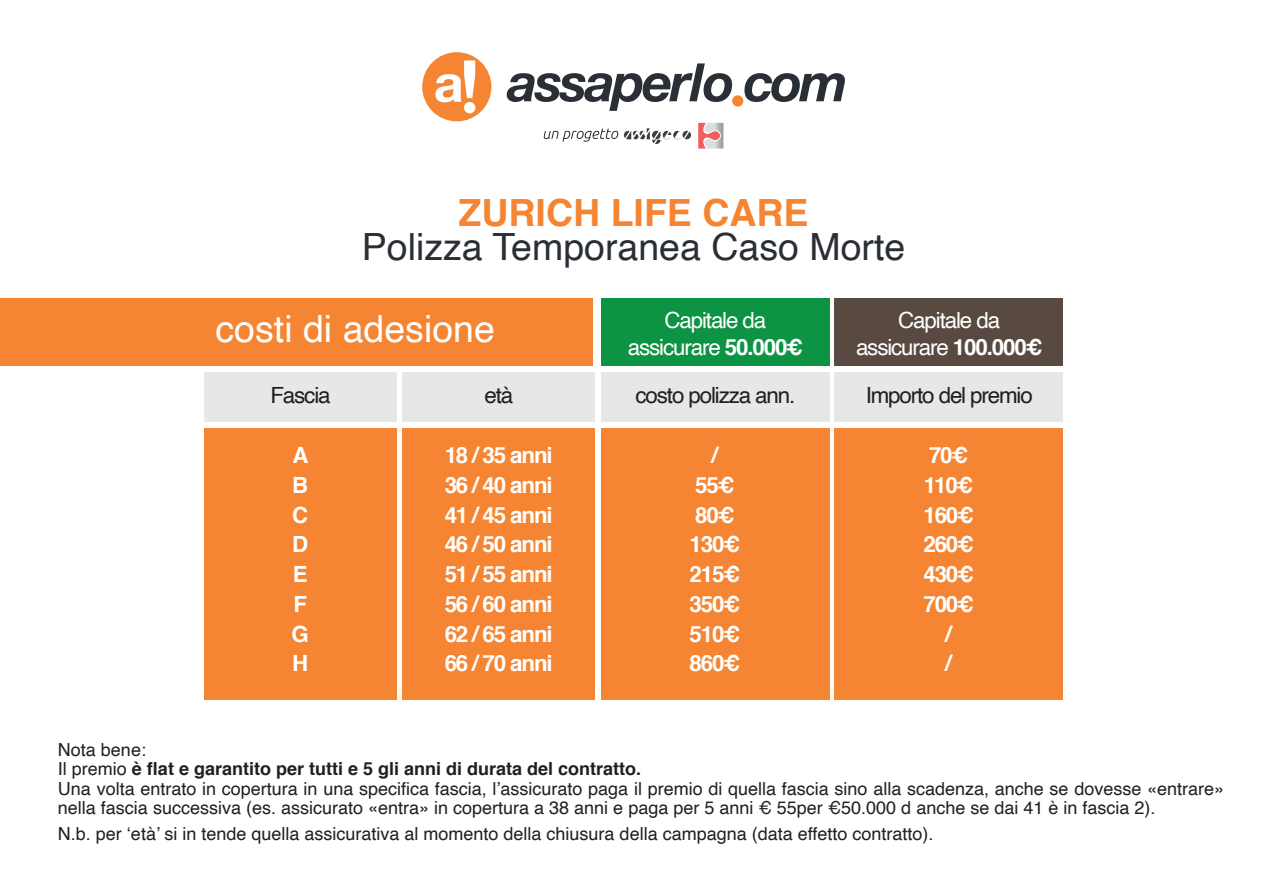
<style>
.page{position:relative;width:1263px;height:893px;background:#fff}
.page>*{position:absolute;margin:0;border:0;box-sizing:border-box;transform-origin:0 0}
.t1{font:37.5px "Helvetica";color:#2a2e35}
.t2{font:37.5px "Helvetica";color:#fff}
.t3{font:700 37.5px "Helvetica";color:#f58532}
.t4{font:700 22.35px/29.7px "Helvetica";letter-spacing:-.05em;color:#fff;text-align:justify}
.t5{font:22.35px/26.8px "Helvetica";letter-spacing:-.05em;color:#fff;text-align:center}
.t6{font:22.35px "Helvetica";letter-spacing:-.05em;color:#231f20}
.t7{font:18px/19.5px "Helvetica";color:#231f20}
.s1{font-weight:700}
</style>
<div class="page">
<div style="left:0;top:298px;width:593px;height:68px;background:#f58532"></div>
<svg style="left:507px;top:63px;width:225px;height:48px"></svg>
<svg style="left:744px;top:73px;width:101px;height:29px"></svg>
<div style="left:732px;top:95px;width:11px;height:12px;background:#f58532;border-radius:50%"></div>
<div style="left:422px;top:52px;width:69px;height:69px;background:#f58532;border-radius:50%"></div>
<svg style="left:435px;top:60px;width:40px;height:42px"></svg>
<div style="left:464px;top:102px;width:11px;height:11px;background:#fff;border-radius:50%"></div>
<svg style="left:624px;top:128px;width:67px;height:16px"></svg>
<svg style="left:698px;top:123px;width:25px;height:26px"></svg>
<svg style="left:544px;top:129px;width:74px;height:13px"></svg>
<div style="left:402px;top:372px;width:193px;height:49px;background:#e6e7e9"></div>
<div style="left:402px;top:428px;width:193px;height:271px;background:#f58532"></div>
<div style="left:204px;top:372px;width:193px;height:49px;background:#e6e7e9"></div>
<div style="left:204px;top:428px;width:193px;height:271px;background:#f58532"></div>
<div style="left:601px;top:372px;width:228px;height:49px;background:#e6e7e9"></div>
<div style="left:601px;top:298px;width:228px;height:68px;background:#0d9344"></div>
<div style="left:601px;top:428px;width:228px;height:271px;background:#f58532"></div>
<div style="left:834px;top:372px;width:229px;height:49px;background:#e6e7e9"></div>
<div style="left:834px;top:298px;width:229px;height:68px;background:#594a41"></div>
<div style="left:834px;top:428px;width:229px;height:271px;background:#f58532"></div>
<h1 class="t3" style="left:459px;top:182px;width:351px">ZURICH LIFE CARE</h1>
<h1 class="t1" style="left:362px;top:218px;width:545px">Polizza Temporanea Caso Morte</h1>
<h1 class="t2" style="left:216px;top:300px;width:281px">costi di adesione</h1>
<p class="t5" style="left:628px;top:307px;width:177px">Capitale da assicurare <span class="s1">50.000€</span></p>
<p class="t6" style="left:485px;top:377px;width:30px">età</p>
<p class="t6" style="left:270px;top:377px;width:62px">Fascia</p>
<p class="t6" style="left:636px;top:377px;width:161px">costo polizza ann.</p>
<p class="t4" style="left:292px;top:441px;width:19px">A B C D E F G H</p>
<p class="t4" style="left:445px;top:441px;width:110px">18 / 35 anni 36 / 40 anni 41 / 45 anni 46 / 50 anni 51 / 55 anni 56 / 60 anni 62 / 65 anni 66 / 70 anni</p>
<p class="t4" style="left:689px;top:441px;width:52px;text-align:center">/<br>55€<br>80€<br>130€<br>215€<br>350€<br>510€<br>860€</p>
<p class="t5" style="left:856px;top:307px;width:188px">Capitale da assicurare <span class="s1">100.000€</span></p>
<p class="t6" style="left:866px;top:377px;width:169px">Importo del premio</p>
<p class="t4" style="left:923px;top:441px;width:52px;text-align:center">70€<br>110€<br>160€<br>260€<br>430€<br>700€ /<br>/</p>
<p class="t7" style="left:58px;top:740px;width:1168px">Nota bene:<br>Il premio <span class="s1">è flat e garantito per tutti e 5 gli anni di durata del contratto.<br></span>Una volta entrato in copertura in una specifica fascia, l’assicurato paga il premio di quella fascia sino alla scadenza, anche se dovesse «entrare» nella fascia successiva (es. assicurato «entra» in copertura a 38 anni e paga per 5 anni € 55per €50.000 d anche se dai 41 è in fascia 2).</p>
<p class="t7" style="left:58px;top:824px;width:877px">N.b. per ‘età’ si in tende quella assicurativa al momento della chiusura della campagna (data effetto contratto).</p>
</div>
